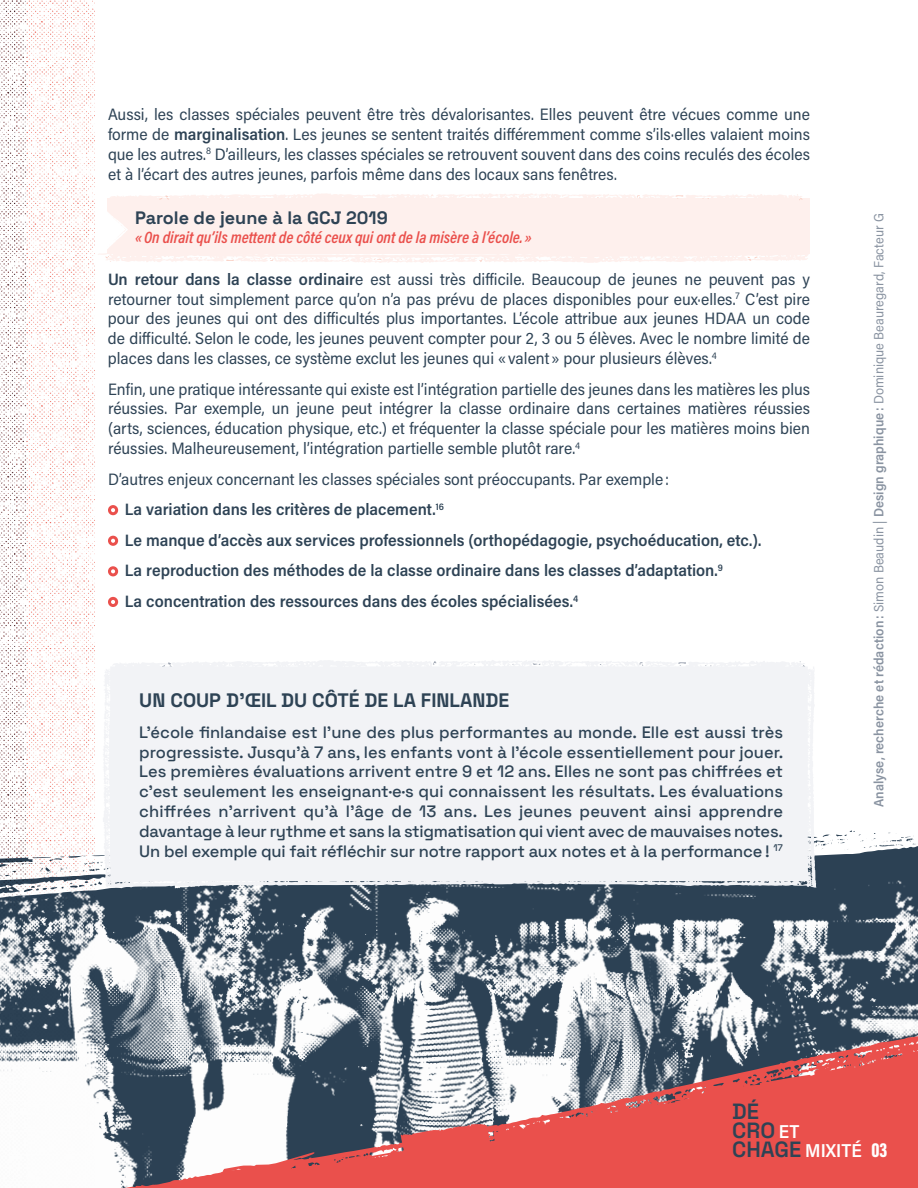
<style>
.page{position:relative;width:918px;height:1188px;background:#fff}
.page>*{position:absolute;margin:0;border:0;box-sizing:border-box;transform-origin:0 0}
.t1{font:600 22.05px/18.9px "Space Grotesk";color:#2e4355}
.t2{font:900 21px "Acumin Pro Extra Cond";color:#fff}
.t3{font:700 19.5px "Space Grotesk";color:#2e4355}
.t4{font:600 18.75px "Acumin Pro Semi Cond";letter-spacing:.005em;color:#fff}
.t5{font:700 18px "Space Grotesk";color:#2e4355}
.t6{font:16.5px/19.8px "Acumin Pro Semi Cond";color:#2e4355;text-align:justify}
.t7{font:500 16.5px/19.8px "Space Grotesk";letter-spacing:-.01em;color:#2e4355;text-align:justify}
.t8{font:600 16.5px/30.6px "Acumin Pro Semi Cond";color:#2e4355}
.t9{font:italic 600 16.5px "Acumin Pro Cond";color:#ea504c}
.t10{font:600 13.5px "Acumin Pro Semi Cond";color:#8993a1}
.s1{font-weight:600}
.s2{font-weight:400}
</style>
<div class="page">
<img style="left:94px;top:907px;width:824px;height:115px">
<svg style="left:94px;top:809px;width:824px;height:98px;fill:#2c4154"></svg>
<svg style="left:94px;top:1022px;width:824px;height:166px"></svg>
<svg style="left:94px;top:193px;width:716px;height:70px;background:#fef1ee"></svg>
<div style="left:108px;top:505px;width:10px;height:10px;border:3px solid #ea504c;border-radius:50%"></div>
<div style="left:108px;top:536px;width:10px;height:10px;border:3px solid #ea504c;border-radius:50%"></div>
<div style="left:108px;top:566px;width:10px;height:10px;border:3px solid #ea504c;border-radius:50%"></div>
<div style="left:108px;top:597px;width:10px;height:10px;border:3px solid #ea504c;border-radius:50%"></div>
<img style="left:27px;top:0;width:67px;height:1098px">
<img style="left:0;top:0;width:27px;height:1071px">
<div style="left:102px;top:660px;width:715px;height:228px;background:#f2f3f6"></div>
<p class="t6" style="left:108px;top:104px;width:704px">Aussi, les classes spéciales peuvent être très dévalorisantes. Elles peuvent être vécues comme une forme de <span class="s1">marginalisation</span>. Les jeunes se sentent traités différemment comme s’ils·elles valaient moins que les autres.<sup>8</sup> D’ailleurs, les classes spéciales se retrouvent souvent dans des coins reculés des écoles et à l’écart des autres jeunes, parfois même dans des locaux sans fenêtres.</p>
<p class="t5" style="left:135px;top:203px;width:254px">Parole de jeune à la GCJ 2019</p>
<p class="t9" style="left:135px;top:227px;width:398px">« On dirait qu’ils mettent de côté ceux qui ont de la misère à l’école. »</p>
<p class="t6" style="left:108px;top:268px;width:704px"><span class="s1">Un retour dans la classe ordinair</span>e est aussi très difficile. Beaucoup de jeunes ne peuvent pas y retourner tout simplement parce qu’on n’a pas prévu de places disponibles pour eux·elles.<sup>7</sup> C’est pire pour des jeunes qui ont des difficultés plus importantes. L’école attribue aux jeunes HDAA un code de difficulté. Selon le code, les jeunes peuvent compter pour 2, 3 ou 5 élèves. Avec le nombre limité de places dans les classes, ce système exclut les jeunes qui « valent » pour plusieurs élèves.<sup>4</sup></p>
<p class="t6" style="left:108px;top:378px;width:704px">Enfin, une pratique intéressante qui existe est l’intégration partielle des jeunes dans les matières les plus réussies. Par exemple, un jeune peut intégrer la classe ordinaire dans certaines matières réussies (arts, sciences, éducation physique, etc.) et fréquenter la classe spéciale pour les matières moins bien réussies. Malheureusement, l’intégration partielle semble plutôt rare.<sup>4</sup></p>
<p class="t8" style="left:125px;top:463px;width:638px;text-indent:-17px"><span class="s2">D’autres enjeux concernant les classes spéciales sont préoccupants. Par exemple :<br></span>La variation dans les critères de placement.<sup>16<br></sup>Le manque d’accès aux services professionnels (orthopédagogie, psychoéducation, etc.).<br>La reproduction des méthodes de la classe ordinaire dans les classes d’adaptation.<sup>9<br></sup>La concentration des ressources dans des écoles spécialisées.<sup>4</sup></p>
<p class="t3" style="left:139px;top:685px;width:372px">UN COUP D’ŒIL DU CÔTÉ DE LA FINLANDE</p>
<p class="t7" style="left:139px;top:721px;width:646px">L’école finlandaise est l’une des plus performantes au monde. Elle est aussi très progressiste. Jusqu’à 7 ans, les enfants vont à l’école essentiellement pour jouer.<br>Les premières évaluations arrivent entre 9 et 12 ans. Elles ne sont pas chiffrées et c’est seulement les enseignant·e·s qui connaissent les résultats. Les évaluations chiffrées n’arrivent qu’à l’âge de 13 ans. Les jeunes peuvent ainsi apprendre davantage à leur rythme et sans la stigmatisation qui vient avec de mauvaises notes.<br>Un bel exemple qui fait réfléchir sur notre rapport aux notes et à la performance ! <sup>17</sup></p>
<p class="t10" style="left:869px;top:807px;width:595px;rotate:-90deg">Analyse, recherche et rédaction: <span class="s2">Simon Beaudin |</span> Design graphique: <span class="s2">Dominique Beauregard, Facteur G</span></p>
<h1 class="t1" style="left:732px;top:1101px;width:71px">DÉ<br>CRO<br>CHAGE</h1>
<p class="t4" style="left:779px;top:1119px;width:22px">ET</p>
<p class="t4" style="left:805px;top:1138px;width:58px">MIXITÉ</p>
<p class="t2" style="left:872px;top:1137px;width:17px">03</p>
</div>
